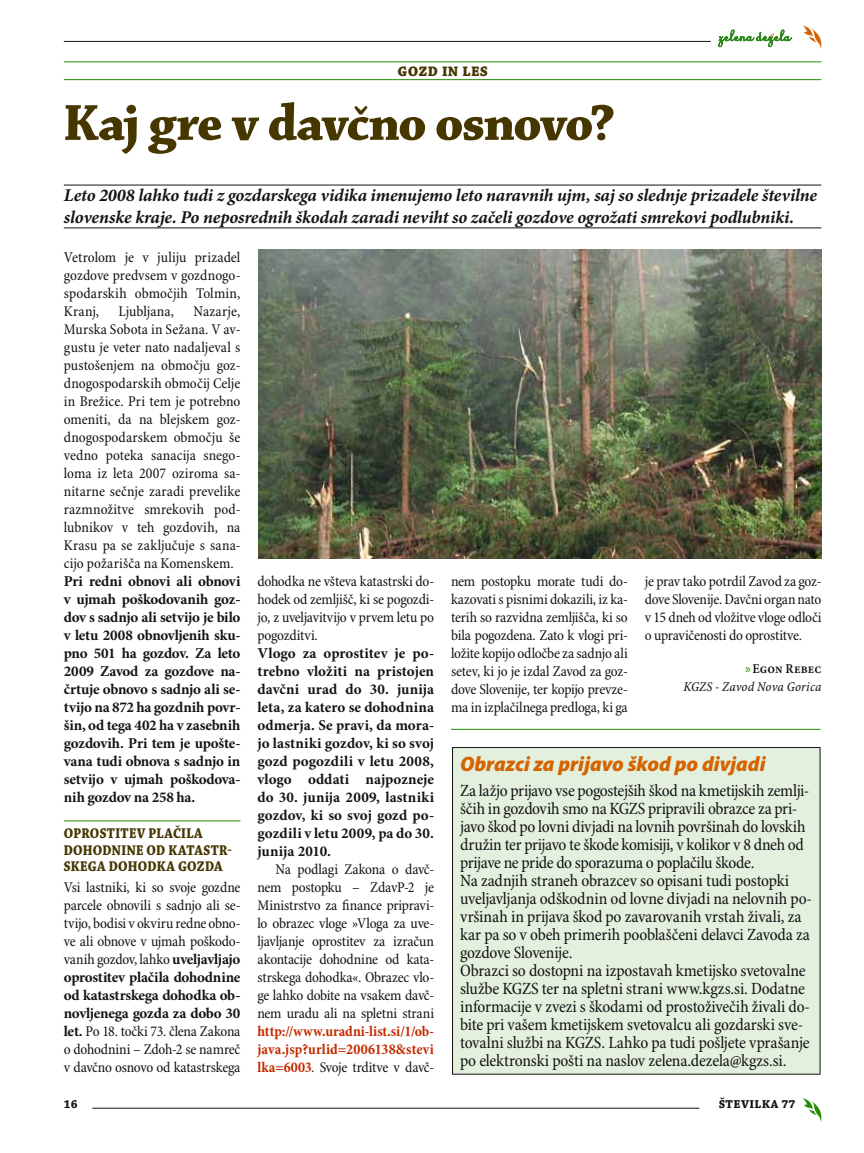
<style>
.page{position:relative;width:864px;height:1153px;background:#fff}
.page>*{position:absolute;margin:0;border:0;box-sizing:border-box;transform-origin:0 0}
.t1{font:54px "Chaparral Pro Bold Disp";letter-spacing:-.02em;color:#463600}
.t2{font:italic 900 semi-condensed 21px "Myriad Pro";color:#d46300;scale:1.04 1}
.t3{font:italic 700 18px/21.6px "Minion Pro";letter-spacing:-.01em;color:#141315}
.t4{font:700 18px "Chaparral Pro";letter-spacing:.015em;color:#463600;scale:.9 1}
.t5{font:condensed 17.25px/18px "Minion Pro";letter-spacing:-.015em;color:#141315}
.t6{font:condensed 15px/18px "Minion Pro";letter-spacing:-.01em;color:#141315;text-align:justify}
.t7{font:700 15px/18px "Minion Pro";letter-spacing:-.01em;color:#141315;text-align:justify}
.t8{font:700 condensed 15px/18px "Minion Pro";letter-spacing:.005em;color:#c32b00;text-align:justify}
.t9{font:15px/16.5px "Chaparral Pro Bold Subh";letter-spacing:.025em;color:#463600;scale:.9 1}
.t10{font:13.5px "Minion Pro Cn It Capt";letter-spacing:.01em;color:#141315}
.t11{font:13.5px "Minion Pro Semibold Cn Capt";letter-spacing:.01em;color:#141315}
.t12{font:12px "Chaparral Pro Bold Capt";letter-spacing:.03em;color:#141315}
.s1{font-weight:700;font-stretch:normal}
.s2{font-weight:400;color:#141315}
.s3{font-family:"Myriad Pro";color:#248e00}
</style>
<div class="page">
<svg style="left:803px;top:1098px;width:19px;height:23px"></svg>
<hr style="left:64px;top:41px;width:646px;height:1px;background:#141315">
<hr style="left:92px;top:1107px;width:607px;height:1px;background:#141315">
<svg style="left:803px;top:26px;width:19px;height:23px"></svg>
<svg style="left:718px;top:30px;width:73px;height:17px"></svg>
<hr style="left:64px;top:61px;width:757px;height:1px;background:#248e00">
<hr style="left:64px;top:79px;width:757px;height:1px;background:#248e00">
<hr style="left:64px;top:820px;width:176px;height:1px;background:#248e00">
<hr style="left:64px;top:185px;width:757px;height:1px;background:#141315">
<hr style="left:64px;top:227px;width:757px;height:1px;background:#141315">
<hr style="left:451px;top:729px;width:369px;height:1px;background:#248e00">
<div style="left:452px;top:747px;width:367px;height:327px;background:#e3f0dd"></div>
<div style="left:452px;top:747px;width:368px;height:327px;border:1px solid #141315"></div>
<img style="left:258px;top:249px;width:563px;height:309px">
<p class="t4" style="left:397px;top:59px;width:102px">gozd in les</p>
<h1 class="t1" style="left:64px;top:93px;width:552px">Kaj gre v davčno osnovo?</h1>
<p class="t3" style="left:64px;top:185px;width:754px">Leto 2008 lahko tudi z gozdarskega vidika imenujemo leto naravnih ujm, saj so slednje prizadele številne slovenske kraje. Po neposrednih škodah zaradi neviht so začeli gozdove ogrožati smrekovi podlubniki.</p>
<p class="t6" style="left:64px;top:249px;width:178px">Vetrolom je v juliju prizadel gozdove predvsem v gozdnogo&shy;spodarskih območjih Tolmin, Kranj,</p>
<p class="t6" style="left:118px;top:303px;width:57px">Ljubljana,</p>
<p class="t6" style="left:64px;top:303px;width:178px;text-indent:130px">Nazarje, Murska Sobota in Sežana. V av&shy;gustu je veter nato nadaljeval s pustošenjem na območju goz&shy;dnogospodarskih območij Celje in Brežice. Pri tem je potrebno omeniti, da na blejskem goz&shy;dnogospodarskem območju še vedno poteka sanacija snego&shy;loma iz leta 2007 oziroma sa&shy;nitarne sečnje zaradi prevelike razmnožitve smrekovih pod&shy;lubnikov v teh gozdovih, na Krasu pa se zaključuje s sana&shy;cijo požarišča na Komenskem.</p>
<p class="t7" style="left:64px;top:573px;width:178px">Pri redni obnovi ali obnovi v ujmah poškodovanih goz&shy;dov s sadnjo ali setvijo je bilo v letu 2008 obnovljenih sku&shy;pno 501 ha gozdov. Za leto 2009 Zavod za gozdove na&shy;črtuje obnovo s sadnjo ali se&shy;tvijo na 872 ha gozdnih povr&shy;šin, od tega 402 ha v zasebnih gozdovih. Pri tem je upošte&shy;vana tudi obnova s sadnjo in setvijo v ujmah poškodova&shy;nih gozdov na 258 ha.</p>
<p class="t9" style="left:64px;top:825px;width:188px">OPROSTITEV PLAČILA<br>DOHODNINE OD KATASTR-<br>SKEGA DOHODKA GOZDA</p>
<p class="t6" style="left:64px;top:879px;width:178px">Vsi lastniki, ki so svoje gozdne parcele obnovili s sadnjo ali se&shy;tvijo, bodisi v okviru redne obno&shy;ve ali obnove v ujmah poškodo&shy;vanih gozdov, lahko <span class="s1">uveljavljajo oprostitev plačila dohodnine od katastrskega dohodka ob&shy;novljenega gozda za dobo 30 let.</span> Po 18. točki 73. člena Zakona o dohodnini – Zdoh-2 se namreč v davčno osnovo od katastrskega</p>
<p class="t6" style="left:257px;top:573px;width:178px">dohodka ne všteva katastrski do&shy;hodek od zemljišč, ki se pogozdi&shy;jo, z uveljavitvijo v prvem letu po pogozditvi.</p>
<p class="t7" style="left:257px;top:645px;width:178px">Vlogo za oprostitev je po&shy;trebno vložiti na pristojen davčni urad do 30. junija leta, za katero se dohodnina odmerja. Se pravi, da mora&shy;jo lastniki gozdov, ki so svoj gozd pogozdili v letu 2008, vlogo oddati najpozneje do 30. junija 2009, lastniki gozdov, ki so svoj gozd po&shy;gozdili v letu 2009, pa do 30. junija 2010.</p>
<p class="t6" style="left:257px;top:861px;width:178px;text-indent:18px">Na podlagi Zakona o davč&shy;nem postopku – ZdavP-2 je Ministrstvo za finance pripravi&shy;lo obrazec vloge »Vloga za uve&shy;ljavljanje oprostitev za izračun akontacije dohodnine od kata&shy;strskega dohodka«. Obrazec vlo&shy;ge lahko dobite na vsakem davč&shy;nem uradu ali na spletni strani</p>
<p class="t8" style="left:257px;top:1023px;width:178px">http://www.uradni-list.si/1/ob&shy;java.jsp?urlid=2006138&amp;stevi lka=6003<span class="s2">. Svoje trditve v davč-</span></p>
<p class="t6" style="left:451px;top:573px;width:178px">nem postopku morate tudi do&shy;kazovati s pisnimi dokazili, iz ka&shy;terih so razvidna zemljišča, ki so bila pogozdena. Zato k vlogi pri&shy;ložite kopijo odločbe za sadnjo ali setev, ki jo je izdal Zavod za goz&shy;dove Slovenije, ter kopijo prevze&shy;ma in izplačilnega predloga, ki ga</p>
<p class="t6" style="left:644px;top:573px;width:178px">je prav tako potrdil Zavod za goz&shy;dove Slovenije. Davčni organ nato v 15 dneh od vložitve vloge odloči o upravičenosti do oprostitve.</p>
<p class="t11" style="left:744px;top:660px;width:78px"><span class="s3">»</span>Egon Rebec</p>
<p class="t10" style="left:683px;top:678px;width:139px">KGZS - Zavod Nova Gorica</p>
<h2 class="t2" style="left:460px;top:752px;width:295px">Obrazci za prijavo škod po divjadi</h2>
<p class="t5" style="left:460px;top:782px;width:353px">Za lažjo prijavo vse pogostejših škod na kmetijskih zemlji&shy;ščih in gozdovih smo na KGZS pripravili obrazce za pri&shy;javo škod po lovni divjadi na lovnih površinah do lovskih družin ter prijavo te škode komisiji, v kolikor v 8 dneh od prijave ne pride do sporazuma o poplačilu škode.<br>Na zadnjih straneh obrazcev so opisani tudi postopki uveljavljanja odškodnin od lovne divjadi na nelovnih po&shy;vršinah in prijava škod po zavarovanih vrstah živali, za kar pa so v obeh primerih pooblaščeni delavci Zavoda za gozdove Slovenije.<br>Obrazci so dostopni na izpostavah kmetijsko svetovalne službe KGZS ter na spletni strani www.kgzs.si. Dodatne informacije v zvezi s škodami od prostoživečih živali do&shy;bite pri vašem kmetijskem svetovalcu ali gozdarski sve&shy;tovalni službi na KGZS. Lahko pa tudi pošljete vprašanje po elektronski pošti na naslov zelena.dezela@kgzs.si.</p>
<p class="t12" style="left:64px;top:1097px;width:15px">16</p>
<p class="t12" style="left:718px;top:1097px;width:78px">ŠTEVILKA 77</p>
</div>
